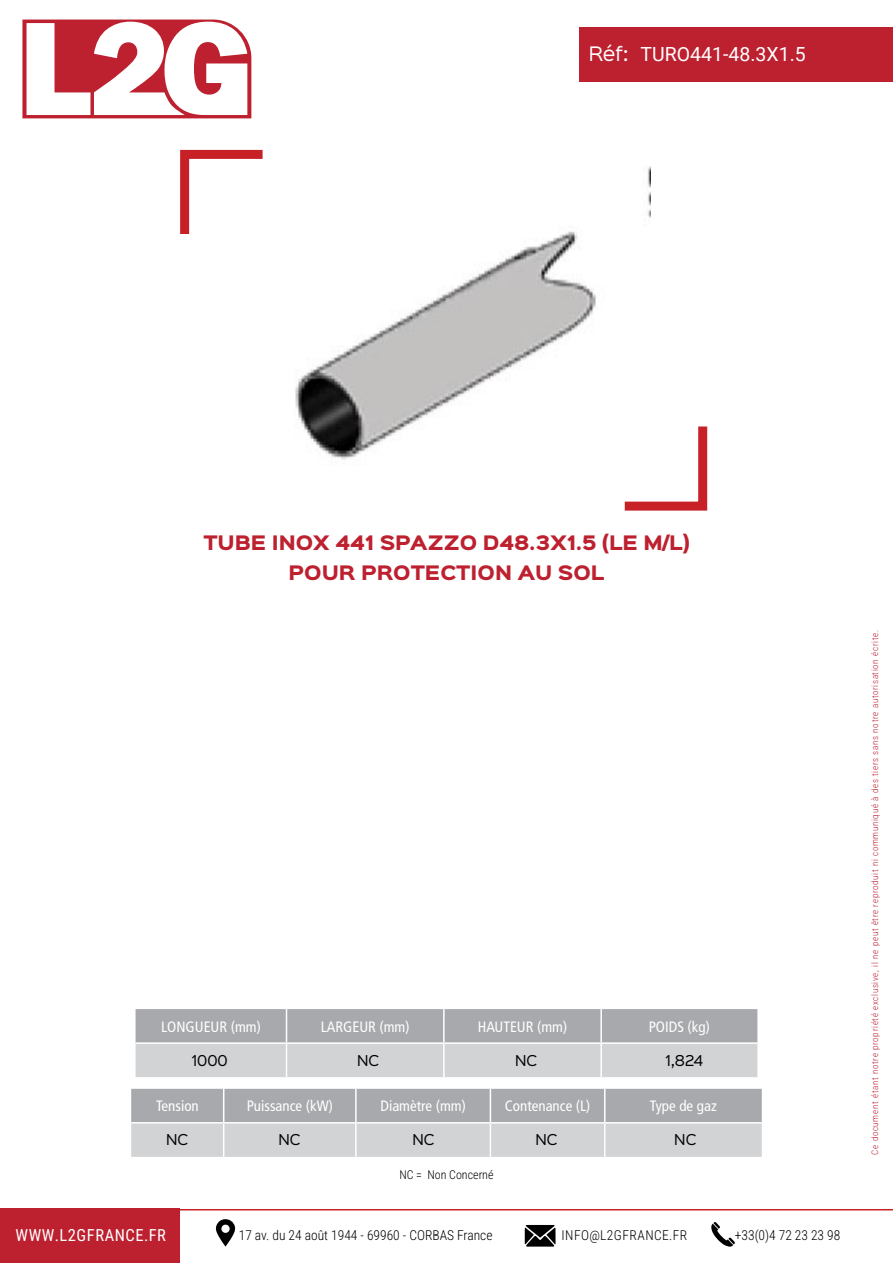
<style>
.page{position:relative;width:893px;height:1263px;background:#fff}
.page>*{position:absolute;margin:0;border:0;box-sizing:border-box;transform-origin:0 0}
.t1{font:19.5px "Roboto";color:#fff}
.t2{font:900 18px "Sinkin Sans 800";color:#bd202f}
.t3{font:18px "Sinkin Sans 400";color:#fff}
.t4{font:16.5px "Roboto Condensed";letter-spacing:.035em;color:#fff}
.t5{font:condensed 15px "Frutiger LT Std";color:#fff}
.t6{font:300 13.5px "Roboto Condensed";color:#000}
.t7{font:13.5px "Sinkin Sans 400";color:#000}
.t8{font:300 13.5px "Roboto Condensed";letter-spacing:.035em;color:#000}
.t9{font:300 12px "Roboto Condensed";color:#000}
.t10{font:300 9px "Roboto Condensed";letter-spacing:.075em;color:#bd2030}
</style>
<div class="page">
<div style="left:579px;top:27px;width:314px;height:54px;background:#bd202f"></div>
<svg style="left:624px;top:426px;width:84px;height:85px"></svg>
<svg style="left:180px;top:149px;width:83px;height:85px"></svg>
<svg style="left:136px;top:1009px;width:621px;height:68px;background:#bcbec0"></svg>
<hr style="left:286px;top:1009px;width:1px;height:33px;background:#fff">
<hr style="left:443px;top:1009px;width:2px;height:33px;background:#fff">
<hr style="left:600px;top:1009px;width:2px;height:33px;background:#fff">
<hr style="left:136px;top:1042px;width:151px;height:2px;background:#fff">
<hr style="left:287px;top:1042px;width:157px;height:2px;background:#fff">
<hr style="left:286px;top:1044px;width:1px;height:33px;background:#fff">
<hr style="left:444px;top:1042px;width:157px;height:2px;background:#fff">
<hr style="left:443px;top:1044px;width:2px;height:33px;background:#fff">
<hr style="left:601px;top:1042px;width:156px;height:2px;background:#fff">
<hr style="left:600px;top:1044px;width:2px;height:33px;background:#fff">
<svg style="left:131px;top:1089px;width:631px;height:68px;background:#bcbec0"></svg>
<hr style="left:223px;top:1089px;width:1px;height:33px;background:#fff">
<hr style="left:355px;top:1089px;width:2px;height:33px;background:#fff">
<hr style="left:490px;top:1089px;width:1px;height:33px;background:#fff">
<hr style="left:604px;top:1089px;width:1px;height:33px;background:#fff">
<hr style="left:131px;top:1122px;width:93px;height:1px;background:#fff">
<hr style="left:224px;top:1122px;width:132px;height:1px;background:#fff">
<hr style="left:223px;top:1123px;width:1px;height:34px;background:#fff">
<hr style="left:356px;top:1122px;width:134px;height:1px;background:#fff">
<hr style="left:355px;top:1123px;width:2px;height:34px;background:#fff">
<hr style="left:490px;top:1122px;width:115px;height:1px;background:#fff">
<hr style="left:490px;top:1123px;width:1px;height:34px;background:#fff">
<hr style="left:605px;top:1122px;width:157px;height:1px;background:#fff">
<hr style="left:604px;top:1123px;width:1px;height:34px;background:#fff">
<div style="left:0;top:1209px;width:180px;height:54px;background:#bd202f"></div>
<hr style="left:180px;top:1209px;width:713px;height:1px;background:#c72127">
<svg style="left:216px;top:1219px;width:19px;height:27px"></svg>
<svg style="left:525px;top:1225px;width:30px;height:21px"></svg>
<svg style="left:711px;top:1222px;width:24px;height:24px"></svg>
<img style="left:235px;top:166px;width:416px;height:328px">
<svg style="left:22px;top:20px;width:229px;height:98px"></svg>
<h2 class="t3" style="left:589px;top:39px;width:41px">Réf:</h2>
<h1 class="t1" style="left:640px;top:40px;width:167px">TURO441-48.3X1.5</h1>
<h2 class="t2" style="left:203px;top:533px;width:488px">TUBE INOX 441 SPAZZO D48.3X1.5 (LE M/L)</h2>
<h2 class="t2" style="left:289px;top:563px;width:317px">POUR PROTECTION AU SOL</h2>
<h3 class="t5" style="left:161px;top:1018px;width:101px">LONGUEUR (mm)</h3>
<h3 class="t5" style="left:321px;top:1018px;width:90px">LARGEUR (mm)</h3>
<h3 class="t5" style="left:478px;top:1018px;width:91px">HAUTEUR (mm)</h3>
<h3 class="t5" style="left:649px;top:1018px;width:63px">POIDS (kg)</h3>
<h3 class="t7" style="left:192px;top:1049px;width:37px">1000</h3>
<h3 class="t7" style="left:357px;top:1049px;width:24px">NC</h3>
<h3 class="t7" style="left:515px;top:1049px;width:24px">NC</h3>
<h3 class="t7" style="left:666px;top:1049px;width:39px">1,824</h3>
<h3 class="t5" style="left:156px;top:1097px;width:44px">Tension</h3>
<h3 class="t5" style="left:247px;top:1097px;width:88px">Puissance (kW)</h3>
<h3 class="t5" style="left:380px;top:1097px;width:87px">Diamètre (mm)</h3>
<h3 class="t5" style="left:505px;top:1097px;width:87px">Contenance (L)</h3>
<h3 class="t5" style="left:650px;top:1097px;width:69px">Type de gaz</h3>
<h3 class="t7" style="left:166px;top:1128px;width:24px">NC</h3>
<h3 class="t7" style="left:279px;top:1128px;width:24px">NC</h3>
<h3 class="t7" style="left:412px;top:1128px;width:24px">NC</h3>
<h3 class="t7" style="left:535px;top:1128px;width:24px">NC</h3>
<h3 class="t7" style="left:674px;top:1128px;width:24px">NC</h3>
<h3 class="t9" style="left:399px;top:1166px;width:96px">NC = Non Concerné</h3>
<h3 class="t4" style="left:16px;top:1224px;width:152px">WWW.L2GFRANCE.FR</h3>
<h3 class="t6" style="left:239px;top:1226px;width:255px">17 av. du 24 août 1944 - 69960 - CORBAS France</h3>
<h3 class="t8" style="left:561px;top:1226px;width:127px">INFO@L2GFRANCE.FR</h3>
<h3 class="t6" style="left:735px;top:1226px;width:107px">+33(0)4 72 23 23 98</h3>
<p class="t10" style="left:868px;top:1155px;width:526px;rotate:-90deg">Ce document étant notre propriété exclusive, il ne peut être reproduit ni communiqué à des tiers sans notre autorisation écrite.</p>
</div>
